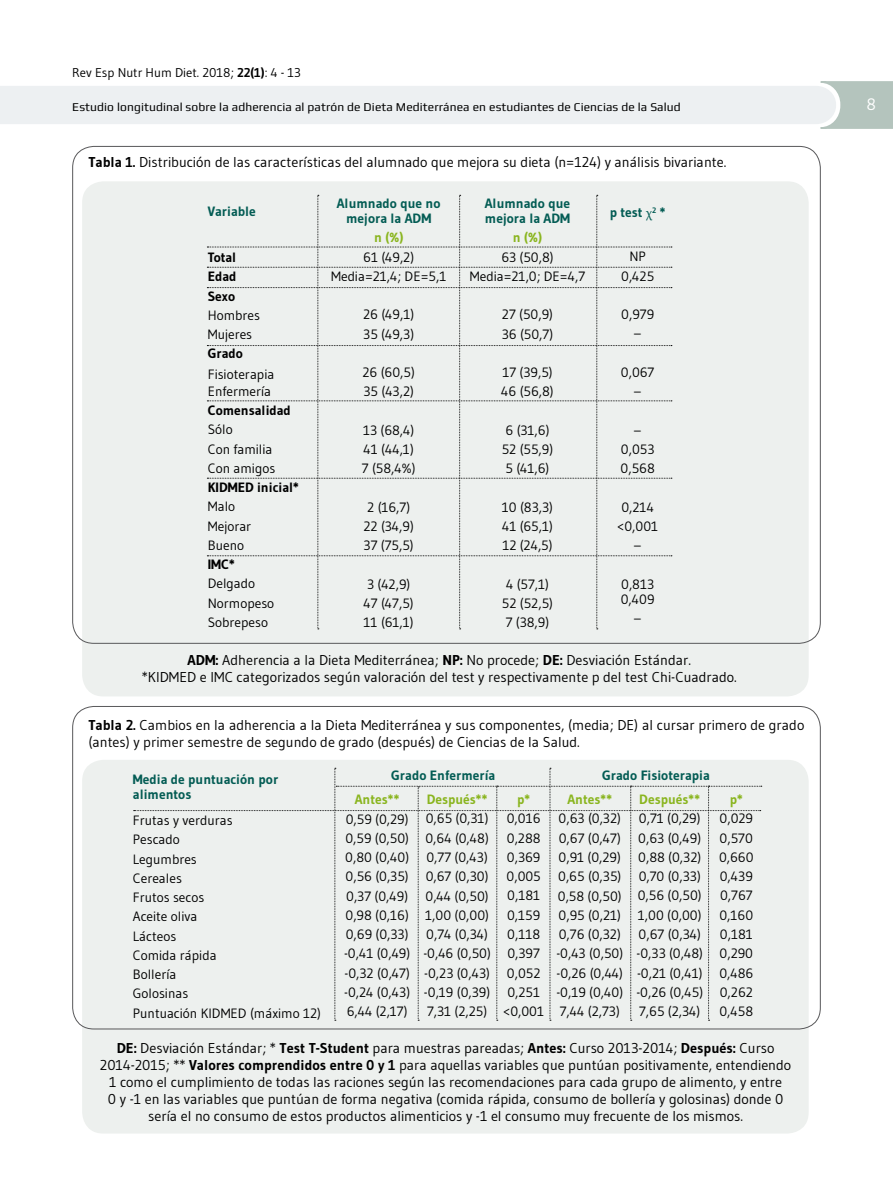
<style>
.page{position:relative;width:893px;height:1191px;background:#fff}
.page>*{position:absolute;margin:0;border:0;box-sizing:border-box;transform-origin:0 0}
.t1{font:16.5px "Gudea";color:#fff}
.t2{font:14.25px/17.1px "Gudea";color:#000;text-align:center}
.t3{font:13.5px/19.2px "Gudea";color:#000}
.t4{font:700 13.5px/15px "Gudea";color:#035c54}
.t5{font:700 13.5px/19.2px "Gudea";color:#000;text-align:justify}
.t6{font:700 13.5px "Gudea";color:#8ab51f}
.t7{font:12.75px "Gudea";color:#000}
.t8{font:12px "Play";letter-spacing:.01em;color:#000}
.s1{font-weight:700}
.s2{font-family:"Minion Pro";font-weight:400}
</style>
<div class="page">
<svg style="left:0;top:81px;width:893px;height:48px"></svg>
<div style="left:82px;top:181px;width:727px;height:515px;background:#edf0ee;border-radius:21px"></div>
<svg style="left:207px;top:195px;width:465px;height:434px"></svg>
<div style="left:82px;top:760px;width:727px;height:373px;background:#edf0ee;border-radius:21px"></div>
<svg style="left:134px;top:768px;width:628px;height:252px"></svg>
<p class="t7" style="left:72px;top:65px;width:230px">Rev Esp Nutr Hum Diet. 2018; <span class="s1">22(1)</span>: 4 - 13</p>
<p class="t8" style="left:72px;top:99px;width:610px">Estudio longitudinal sobre la adherencia al patrón de Dieta Mediterránea en estudiantes de Ciencias de la Salud</p>
<p class="t1" style="left:867px;top:94px;width:11px">8</p>
<p class="t2" style="left:88px;top:154px;width:639px"><span class="s1">Tabla 1.</span> Distribución de las características del alumnado que mejora su dieta (n=124) y análisis bivariante.</p>
<p class="t4" style="left:208px;top:204px;width:50px">Variable</p>
<p class="t5" style="left:208px;top:248px;width:30px">Total Edad Sexo</p>
<p class="t3" style="left:208px;top:305px;width:54px">Hombres<br>Mujeres</p>
<p class="t5" style="left:208px;top:344px;width:37px">Grado</p>
<p class="t3" style="left:208px;top:366px;width:68px;line-height:16.5px">Fisioterapia<br>Enfermería</p>
<p class="t5" style="left:208px;top:400px;width:85px">Comensalidad</p>
<p class="t3" style="left:208px;top:420px;width:69px">Sólo<br>Con familia<br>Con amigos</p>
<p class="t5" style="left:208px;top:477px;width:93px">KIDMED inicial*</p>
<p class="t3" style="left:208px;top:497px;width:45px">Malo<br>Mejorar<br>Bueno</p>
<p class="t5" style="left:208px;top:554px;width:29px">IMC*</p>
<p class="t3" style="left:208px;top:574px;width:68px">Delgado<br>Normopeso<br>Sobrepeso</p>
<p class="t4" style="left:485px;top:196px;width:87px">Alumnado que mejora la ADM</p>
<p class="t6" style="left:513px;top:229px;width:31px">n (%)</p>
<p class="t3" style="left:470px;top:247px;width:117px;text-align:center">63 (50,8)<br>Media=21,0; DE=4,7</p>
<p class="t3" style="left:502px;top:305px;width:53px">27 (50,9)<br>36 (50,7)</p>
<p class="t3" style="left:501px;top:362px;width:54px">17 (39,5)<br>46 (56,8)</p>
<p class="t3" style="left:502px;top:420px;width:53px">6 (31,6)<br>52 (55,9)<br>5 (41,6)</p>
<p class="t3" style="left:502px;top:497px;width:53px;text-align:justify">10 (83,3)<br>41 (65,1)<br>12 (24,5)</p>
<p class="t3" style="left:502px;top:574px;width:53px">4 (57,1)<br>52 (52,5)<br>7 (38,9)</p>
<p class="t4" style="left:337px;top:196px;width:105px;text-align:center">Alumnado que no mejora la ADM</p>
<p class="t6" style="left:374px;top:229px;width:31px">n (%)</p>
<p class="t3" style="left:331px;top:247px;width:117px;text-align:center">61 (49,2)<br>Media=21,4; DE=5,1</p>
<p class="t3" style="left:363px;top:305px;width:52px">26 (49,1)<br>35 (49,3)</p>
<p class="t3" style="left:363px;top:362px;width:54px">26 (60,5)<br>35 (43,2)</p>
<p class="t3" style="left:362px;top:420px;width:55px">13 (68,4)<br>41 (44,1)<br>7 (58,4%)</p>
<p class="t3" style="left:363px;top:497px;width:52px">2 (16,7)<br>22 (34,9)<br>37 (75,5)</p>
<p class="t3" style="left:364px;top:574px;width:52px">3 (42,9)<br>47 (47,5)<br>11 (61,1)</p>
<p class="t4" style="left:610px;top:205px;width:57px">p test <span class="s2">χ</span><sup>2</sup> *</p>
<p class="t3" style="left:621px;top:247px;width:35px;text-align:center">NP<br>0,425</p>
<p class="t3" style="left:621px;top:304px;width:35px;text-align:center">0,979 –</p>
<p class="t3" style="left:621px;top:362px;width:35px;text-align:center">0,067 –</p>
<p class="t3" style="left:621px;top:420px;width:36px;text-align:center">–<br>0,053<br>0,568</p>
<p class="t3" style="left:617px;top:497px;width:42px;text-align:center">0,214 &lt;0,001 –</p>
<p class="t3" style="left:621px;top:576px;width:35px;line-height:15px">0,813<br>0,409</p>
<p class="t3" style="left:634px;top:608px;width:8px">–</p>
<p class="t2" style="left:142px;top:651px;width:597px"><span class="s1">ADM:</span> Adherencia a la Dieta Mediterránea; <span class="s1">NP:</span> No procede; <span class="s1">DE:</span> Desviación Estándar.<br>*KIDMED e IMC categorizados según valoración del test y respectivamente p del test Chi-Cuadrado.</p>
<p class="t2" style="left:88px;top:716px;width:717px;text-align:left"><span class="s1">Tabla 2.</span> Cambios en la adherencia a la Dieta Mediterránea y sus componentes, (media; DE) al cursar primero de grado (antes) y primer semestre de segundo de grado (después) de Ciencias de la Salud.</p>
<p class="t4" style="left:133px;top:772px;width:147px">Media de puntuación por alimentos</p>
<p class="t3" style="left:133px;top:810px;width:190px">Frutas y verduras<br>Pescado<br>Legumbres<br>Cereales<br>Frutos secos<br>Aceite oliva<br>Lácteos<br>Comida rápida<br>Bollería<br>Golosinas<br>Puntuación KIDMED (máximo 12)</p>
<p class="t4" style="left:391px;top:768px;width:106px">Grado Enfermería</p>
<p class="t4" style="left:602px;top:768px;width:109px">Grado Fisioterapia</p>
<p class="t6" style="left:355px;top:790px;width:46px">Antes**</p>
<p class="t6" style="left:427px;top:790px;width:62px">Después**</p>
<p class="t6" style="left:517px;top:790px;width:15px">p*</p>
<p class="t6" style="left:567px;top:790px;width:46px">Antes**</p>
<p class="t6" style="left:639px;top:790px;width:62px">Después**</p>
<p class="t6" style="left:730px;top:790px;width:15px">p*</p>
<p class="t3" style="left:344px;top:809px;width:68px">0,59 (0,29)<br>0,59 (0,50)<br>0,80 (0,40)<br>0,56 (0,35)<br>0,37 (0,49)<br>0,98 (0,16)<br>0,69 (0,33) -0,41 (0,49) -0,32 (0,47) -0,24 (0,43)<br>6,44 (2,17)</p>
<p class="t3" style="left:556px;top:809px;width:68px">0,63 (0,32)<br>0,67 (0,47)<br>0,91 (0,29)<br>0,65 (0,35)<br>0,58 (0,50)<br>0,95 (0,21)<br>0,76 (0,32) -0,43 (0,50) -0,26 (0,44) -0,19 (0,40)<br>7,44 (2,73)</p>
<p class="t3" style="left:423px;top:809px;width:69px">0,65 (0,31)<br>0,64 (0,48)<br>0,77 (0,43)<br>0,67 (0,30)<br>0,44 (0,50)<br>1,00 (0,00)<br>0,74 (0,34) -0,46 (0,50) -0,23 (0,43) -0,19 (0,39)<br>7,31 (2,25)</p>
<p class="t3" style="left:636px;top:809px;width:68px">0,71 (0,29)<br>0,63 (0,49)<br>0,88 (0,32)<br>0,70 (0,33)<br>0,56 (0,50)<br>1,00 (0,00)<br>0,67 (0,34) -0,33 (0,48) -0,21 (0,41) -0,26 (0,45)<br>7,65 (2,34)</p>
<p class="t3" style="left:503px;top:809px;width:42px;text-align:center">0,016<br>0,288<br>0,369<br>0,005<br>0,181<br>0,159<br>0,118<br>0,397<br>0,052<br>0,251 &lt;0,001</p>
<p class="t3" style="left:719px;top:809px;width:36px;text-align:justify">0,029<br>0,570<br>0,660<br>0,439<br>0,767<br>0,160<br>0,181<br>0,290<br>0,486<br>0,262<br>0,458</p>
<p class="t2" style="left:100px;top:1039px;width:693px"><span class="s1">DE:</span> Desviación Estándar; * <span class="s1">Test T-Student</span> para muestras pareadas; <span class="s1">Antes:</span> Curso 2013-2014; <span class="s1">Después:</span> Curso 2014-2015; ** <span class="s1">Valores comprendidos entre 0 y 1</span> para aquellas variables que puntúan positivamente, entendiendo 1 como el cumplimiento de todas las raciones según las recomendaciones para cada grupo de alimento, y entre<br>0 y -1 en las variables que puntúan de forma negativa (comida rápida, consumo de bollería y golosinas) donde 0 sería el no consumo de estos productos alimenticios y -1 el consumo muy frecuente de los mismos.</p>
</div>
